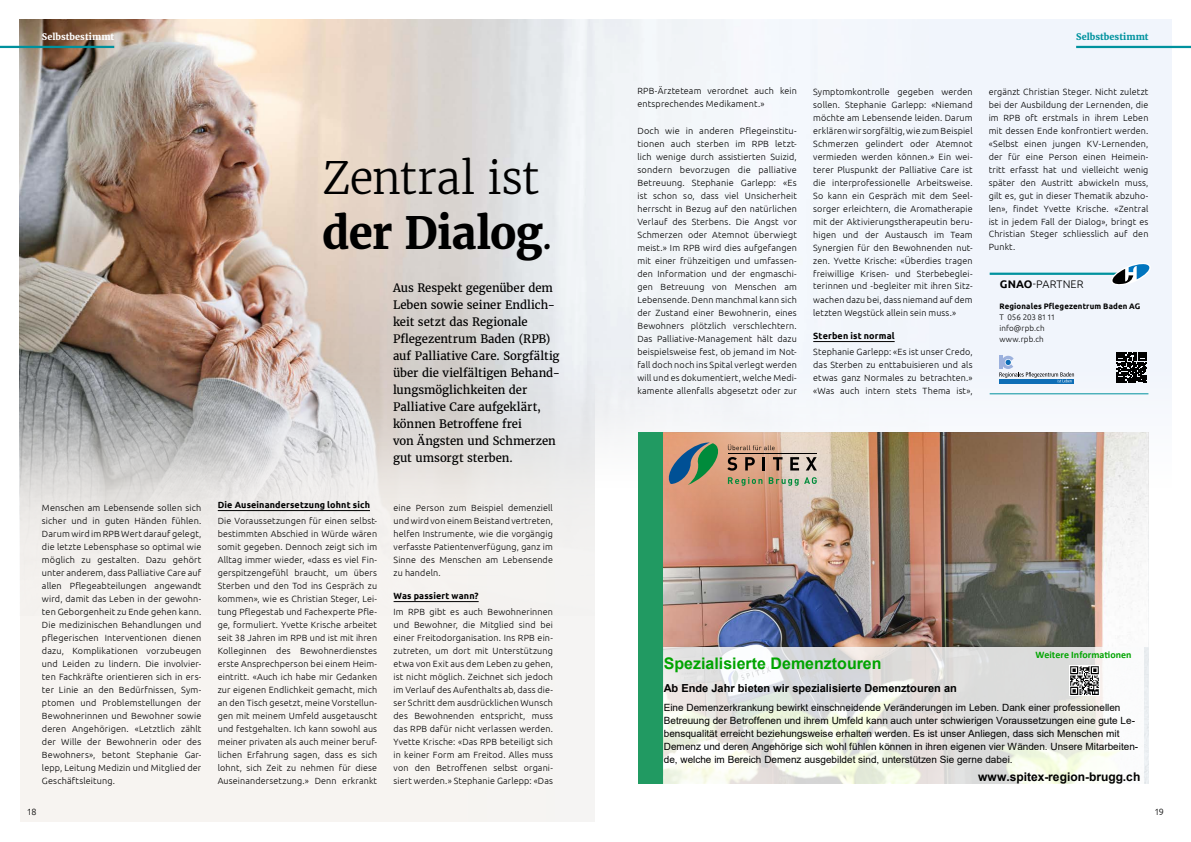
<style>
.page{position:relative;width:1191px;height:842px;background:#fff}
.page>*{position:absolute;margin:0;border:0;box-sizing:border-box;transform-origin:0 0}
.t1{font:300 44px/55px "Merriweather";letter-spacing:-.015em;color:#000}
.t2{font:700 16px "Arial";color:#00a400}
.t3{font:700 12px "Arial";color:#000}
.t4{font:11.5px/17px "Merriweather";color:#000}
.t5{font:700 11px "Arial";color:#000}
.t6{font:300 11px "Ubuntu";letter-spacing:.005em;color:#000}
.t7{font:10px/13px "Arial";color:#000}
.t8{font:700 10px "Calibri";color:#00a400}
.t9{font:300 9px/13px "Ubuntu";letter-spacing:.015em;color:#000;text-align:justify}
.t10{font:700 9px "Ubuntu";letter-spacing:.015em;color:#000}
.t11{font:700 9px "Merriweather";letter-spacing:.005em;color:#fff}
.t12{font:700 9px "Merriweather";letter-spacing:.005em;color:#00929e}
.t13{font:300 8px/11px "Ubuntu";letter-spacing:.015em;color:#000}
.t14{font:700 8px "Ubuntu";letter-spacing:.02em;color:#000}
.s1{font-weight:700}
</style>
<div class="page">
<div style="left:468px;top:20px;width:703px;height:802px;background:#f1f5fc"></div>
<div style="left:20px;top:20px;width:748px;height:802px;background:#f7f4f1"></div>
<img style="left:20px;top:20px;width:875px;height:583px">
<div style="left:595px;top:366px;width:596px;height:476px;background:#fff"></div>
<div style="left:1114px;top:351px;width:34px;height:34px;background:#f3f7fc"></div>
<svg style="left:1116px;top:352px;width:31px;height:31px"></svg>
<svg style="left:999px;top:382px;width:75px;height:1px"></svg>
<hr style="left:999px;top:355px;width:3px;height:14px;background:#9cb1dd">
<svg style="left:999px;top:356px;width:75px;height:26px"></svg>
<hr style="left:989px;top:394px;width:159px;height:1px;background:#00929e">
<hr style="left:989px;top:273px;width:151px;height:2px;background:#00929e">
<svg style="left:1109px;top:263px;width:41px;height:22px"></svg>
<div style="left:661px;top:646px;width:482px;height:138px;background:#fff;opacity:.82"></div>
<img style="left:1069px;top:666px;width:30px;height:29px">
<img style="left:893px;top:432px;width:255px;height:214px">
<img style="left:638px;top:432px;width:255px;height:352px">
<hr style="left:0;top:46px;width:114px;height:2px;background:#00929e">
<hr style="left:1076px;top:46px;width:115px;height:2px;background:#00929e">
<hr style="left:218px;top:510px;width:152px;height:1px;background:#000">
<hr style="left:393px;top:601px;width:85px;height:1px;background:#000">
<hr style="left:813px;top:341px;width:81px;height:1px;background:#000">
<p class="t11" style="left:42px;top:31px;width:74px">Selbstbestimmt</p>
<p class="t12" style="left:1076px;top:31px;width:74px">Selbstbestimmt</p>
<p class="t9" style="left:42px;top:501px;width:161px">Menschen am Lebensende sollen sich sicher und in guten Händen fühlen.<br>Darum wird im RPB Wert darauf gelegt, die letzte Lebensphase so optimal wie möglich zu gestalten. Dazu gehört unter anderem, dass Palliative Care auf allen Pflegeabteilungen angewandt wird, damit das Leben in der gewohn&shy;ten Geborgenheit zu Ende gehen kann.<br>Die medizinischen Behandlungen und pflegerischen Interventionen dienen dazu, Komplikationen vorzubeugen und Leiden zu lindern. Die involvier&shy;ten Fachkräfte orientieren sich in ers&shy;ter Linie an den Bedürfnissen, Sym&shy;ptomen und Problemstellungen der Bewohnerinnen und Bewohner sowie deren Angehörigen. «Letztlich zählt der Wille der Bewohnerin oder des Bewohners», betont Stephanie Gar&shy;lepp, Leitung Medizin und Mitglied der Geschäftsleitung.</p>
<h1 class="t1" style="left:322px;top:150px;width:232px">Zentral ist <span class="s1">der Dialog</span>.</h1>
<p class="t4" style="left:393px;top:279px;width:169px">Aus Respekt gegenüber dem<br>Leben sowie seiner Endlich&shy;keit setzt das Regionale<br>Pflegezentrum Baden (RPB) auf Palliative Care. Sorgfältig über die vielfältigen Behand&shy;lungsmöglichkeiten der<br>Palliative Care aufgeklärt, können Betroffene frei<br>von Ängsten und Schmerzen gut umsorgt sterben.</p>
<p class="t10" style="left:218px;top:499px;width:154px">Die Auseinandersetzung lohnt sich</p>
<p class="t9" style="left:218px;top:514px;width:161px">Die Voraussetzungen für einen selbst&shy;bestimmten Abschied in Würde wären somit gegeben. Dennoch zeigt sich im Alltag immer wieder, «dass es viel Fin&shy;gerspitzengefühl braucht, um übers Sterben und den Tod ins Gespräch zu kommen», wie es Christian Steger, Lei&shy;tung Pflegestab und Fachexperte Pfle&shy;ge, formuliert. Yvette Krische arbeitet seit 38 Jahren im RPB und ist mit ihren Kolleginnen des Bewohnerdienstes erste Ansprechperson bei einem Heim&shy;eintritt. «Auch ich habe mir Gedanken zur eigenen Endlichkeit gemacht, mich an den Tisch gesetzt, meine Vorstellun&shy;gen mit meinem Umfeld ausgetauscht und festgehalten. Ich kann sowohl aus meiner privaten als auch meiner beruf&shy;lichen Erfahrung sagen, dass es sich lohnt, sich Zeit zu nehmen für diese Auseinandersetzung.» Denn erkrankt</p>
<p class="t9" style="left:393px;top:501px;width:161px">eine Person zum Beispiel demenziell und wird von einem Beistand vertreten, helfen Instrumente, wie die vorgängig verfasste Patientenverfügung, ganz im Sinne des Menschen am Lebensende zu handeln.</p>
<p class="t10" style="left:393px;top:590px;width:87px">Was passiert wann?</p>
<p class="t9" style="left:393px;top:605px;width:161px">Im RPB gibt es auch Bewohnerinnen und Bewohner, die Mitglied sind bei einer Freitodorganisation. Ins RPB ein&shy;zutreten, um dort mit Unterstützung etwa von Exit aus dem Leben zu gehen, ist nicht möglich. Zeichnet sich jedoch im Verlauf des Aufenthalts ab, dass die&shy;ser Schritt dem ausdrücklichen Wunsch des Bewohnenden entspricht, muss das RPB dafür nicht verlassen werden.<br>Yvette Krische: «Das RPB beteiligt sich in keiner Form am Freitod. Alles muss von den Betroffenen selbst organi&shy;siert werden.» Stephanie Garlepp: «Das</p>
<p class="t9" style="left:637px;top:85px;width:161px">RPB-Ärzteteam verordnet auch kein entsprechendes Medikament.»</p>
<p class="t9" style="left:637px;top:124px;width:161px">Doch wie in anderen Pflegeinstitu&shy;tionen auch sterben im RPB letzt&shy;lich wenige durch assistierten Suizid, sondern bevorzugen die palliative Betreuung. Stephanie Garlepp: «Es ist schon so, dass viel Unsicherheit herrscht in Bezug auf den natürlichen Verlauf des Sterbens. Die Angst vor Schmerzen oder Atemnot überwiegt meist.» Im RPB wird dies aufgefangen mit einer frühzeitigen und umfassen&shy;den Information und der engmaschi&shy;gen Betreuung von Menschen am Lebensende. Denn manchmal kann sich der Zustand einer Bewohnerin, eines Bewohners plötzlich verschlechtern.<br>Das Palliative-Management hält dazu beispielsweise fest, ob jemand im Not&shy;fall doch noch ins Spital verlegt werden will und es dokumentiert, welche Medi&shy;kamente allenfalls abgesetzt oder zur</p>
<p class="t9" style="left:813px;top:85px;width:161px">Symptomkontrolle gegeben werden sollen. Stephanie Garlepp: «Niemand möchte am Lebensende leiden. Darum erklären wir sorgfältig, wie zum Beispiel Schmerzen gelindert oder Atemnot vermieden werden können.» Ein wei&shy;terer Pluspunkt der Palliative Care ist die interprofessionelle Arbeitsweise.<br>So kann ein Gespräch mit dem Seel&shy;sorger erleichtern, die Aromatherapie mit der Aktivierungstherapeutin beru&shy;higen und der Austausch im Team Synergien für den Bewohnenden nut&shy;zen. Yvette Krische: «Überdies tragen freiwillige Krisen- und Sterbebeglei&shy;terinnen und -begleiter mit ihren Sitz&shy;wachen dazu bei, dass niemand auf dem letzten Wegstück allein sein muss.»</p>
<p class="t10" style="left:813px;top:330px;width:83px">Sterben ist normal</p>
<p class="t9" style="left:813px;top:345px;width:161px">Stephanie Garlepp: «Es ist unser Credo, das Sterben zu enttabuisieren und als etwas ganz Normales zu betrachten.» «Was auch intern stets Thema ist»,</p>
<p class="t9" style="left:988px;top:85px;width:161px">ergänzt Christian Steger. Nicht zuletzt bei der Ausbildung der Lernenden, die im RPB oft erstmals in ihrem Leben mit dessen Ende konfrontiert werden. «Selbst einen jungen KV-Lernenden, der für eine Person einen Heimein&shy;tritt erfasst hat und vielleicht wenig später den Austritt abwickeln muss, gilt es, gut in dieser Thematik abzuho&shy;len», findet Yvette Krische. «Zentral ist in jedem Fall der Dialog», bringt es Christian Steger schliesslich auf den Punkt.</p>
<p class="t6" style="left:999px;top:278px;width:85px"><span class="s1">GNAO</span>-PARTNER</p>
<p class="t14" style="left:999px;top:302px;width:143px">Regionales Pflegezentrum Baden AG</p>
<p class="t13" style="left:999px;top:312px;width:57px">T 056 203 81 11 info@rpb.ch www.rpb.ch</p>
<p class="t8" style="left:1035px;top:647px;width:98px">Weitere Informationen</p>
<h2 class="t2" style="left:664px;top:652px;width:219px">Spezialisierte Demenztouren</h2>
<p class="t5" style="left:664px;top:680px;width:294px">Ab Ende Jahr bieten wir spezialisierte Demenztouren an</p>
<p class="t7" style="left:664px;top:701px;width:476px">Eine Demenzerkrankung bewirkt einschneidende Veränderungen im Leben. Dank einer professionellen Betreuung der Betroffenen und ihrem Umfeld kann auch unter schwierigen Voraussetzungen eine gute Le&shy;bensqualität erreicht beziehungsweise erhalten werden. Es ist unser Anliegen, dass sich Menschen mit Demenz und deren Angehörige sich wohl fühlen können in ihren eigenen vier Wänden. Unsere Mitarbeiten&shy;de, welche im Bereich Demenz ausgebildet sind, unterstützen Sie gerne dabei.</p>
<h3 class="t3" style="left:978px;top:769px;width:164px">www.spitex-region-brugg.ch</h3>
<p class="t9" style="left:27px;top:805px;width:11px">18</p>
<p class="t9" style="left:1154px;top:805px;width:11px">19</p>
</div>
